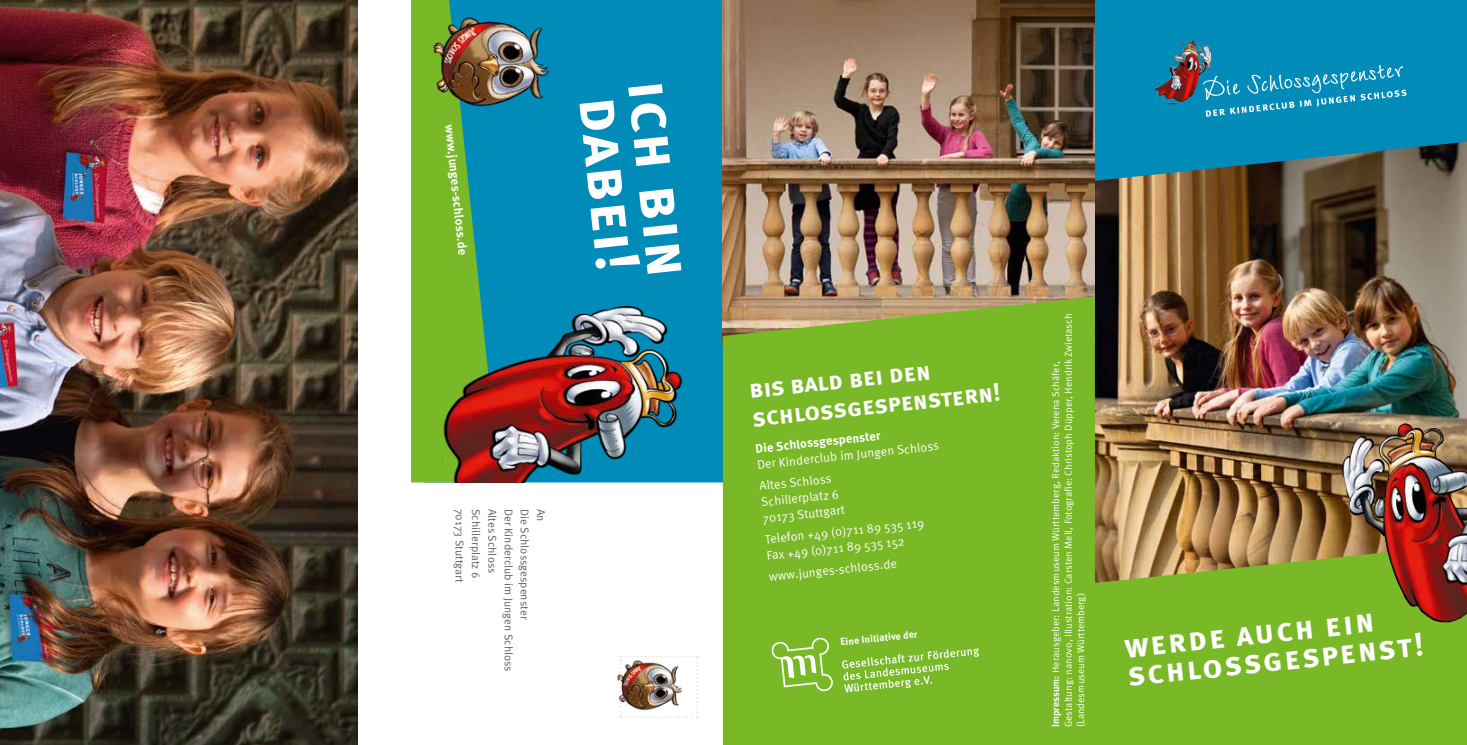
<style>
.page{position:relative;width:1467px;height:745px;background:#fff}
.page>*{position:absolute;margin:0;border:0;box-sizing:border-box;transform-origin:0 0}
.t1{font:700 61.75px "Meta OT";color:#fff}
.t2{font:700 32.5px/28.9px "Meta OT";color:#fff}
.t3{font:700 25px/28.8px "Meta OT";color:#fff}
.t4{font:12.5px/16.2px "Meta OT Norm";color:#fff}
.t5{font:700 12.5px "Meta OT";color:#fff}
.t6{font:11.25px "Meta OT Norm";color:#636362}
.t7{font:10px/12.5px "Meta OT Norm";letter-spacing:.005em;color:#fff}
.t8{font:700 10px "Meta OT";color:#fff}
.s1{font-family:"Meta OT";font-weight:700}
</style>
<div class="page">
<div style="left:500px;top:0;width:223px;height:482px;background:#008bb9"></div>
<svg style="left:411px;top:0;width:89px;height:482px;background:#5bac4b"></svg>
<img style="left:428px;top:14px;width:125px;height:97px">
<img style="left:443px;top:306px;width:239px;height:176px">
<img style="left:617px;top:674px;width:3px;height:27px">
<img style="left:620px;top:655px;width:78px;height:62px">
<img style="left:1095px;top:192px;width:372px;height:351px">
<svg style="left:1095px;top:543px;width:372px;height:201px;background:#7eb32b"></svg>
<svg style="left:1095px;top:0;width:372px;height:192px;background:#147f9f"></svg>
<img style="left:1155px;top:42px;width:57px;height:62px">
<svg style="left:1203px;top:65px;width:204px;height:52px;background:#1d97c0"></svg>
<img style="left:723px;top:0;width:372px;height:296px">
<div style="left:723px;top:296px;width:372px;height:448px;background:#79b827"></div>
<svg style="left:842px;top:648px;width:137px;height:44px;background:#8cc246"></svg>
<svg style="left:771px;top:636px;width:62px;height:55px;background:#93c652"></svg>
<img style="left:1342px;top:423px;width:125px;height:199px">
<img style="left:0;top:0;width:358px;height:744px">
<p class="t5" style="left:457px;top:123px;width:132px;rotate:84deg">www.junges-schloss.de</p>
<h1 class="t1" style="left:688px;top:76px;width:199px;rotate:84deg">ich bin</h1>
<h1 class="t1" style="left:639px;top:92px;width:177px;rotate:84deg">dabei!</h1>
<p class="t6" style="left:467px;top:508px;width:75px;rotate:90deg">70173 Stuttgart</p>
<p class="t6" style="left:483px;top:508px;width:71px;rotate:90deg">Schillerplatz 6</p>
<p class="t6" style="left:499px;top:508px;width:66px;rotate:90deg">Altes Schloss</p>
<p class="t6" style="left:515px;top:508px;width:164px;rotate:90deg">Der Kinderclub im Jungen Schloss</p>
<p class="t6" style="left:532px;top:508px;width:112px;rotate:90deg">Die Schlossgespenster</p>
<p class="t6" style="left:548px;top:508px;width:14px;rotate:90deg">An</p>
<h3 class="t3" style="left:748px;top:375px;width:251px;rotate:-6deg">bis bald bei den schlossgespenstern!</h3>
<p class="t5" style="left:755px;top:440px;width:130px;rotate:-6deg">Die Schlossgespenster</p>
<p class="t4" style="left:756px;top:454px;width:184px;line-height:21.2px;rotate:-6deg">Der Kinderclub im Jungen Schloss<br>Altes Schloss</p>
<p class="t4" style="left:760px;top:493px;width:84px;rotate:-6deg">Schillerplatz 6<br>70173 Stuttgart</p>
<p class="t4" style="left:764px;top:531px;width:161px;rotate:-6deg">Telefon +49 (0)711 89 535 119<br>Fax +49 (0)711 89 535 152</p>
<p class="t4" style="left:768px;top:568px;width:130px;rotate:-6deg">www.junges-schloss.de</p>
<p class="t8" style="left:840px;top:635px;width:81px;rotate:-6deg">Eine Initiative der</p>
<p class="t7" style="left:1050px;top:727px;width:415px;rotate:-90deg"><span class="s1">Impressum:</span> Herausgeber: Landesmuseum Württemberg, Redaktion: Verena Schäfer,<br>Gestaltung: nanovo, Illustration: Carsten Mell, Fotografie: Christoph Düpper, Hendrik Zwietasch (Landesmuseum Württemberg)</p>
<h2 class="t2" style="left:1123px;top:632px;width:299px;rotate:-6deg">werde auch ein schlossgespenst!</h2>
</div>
